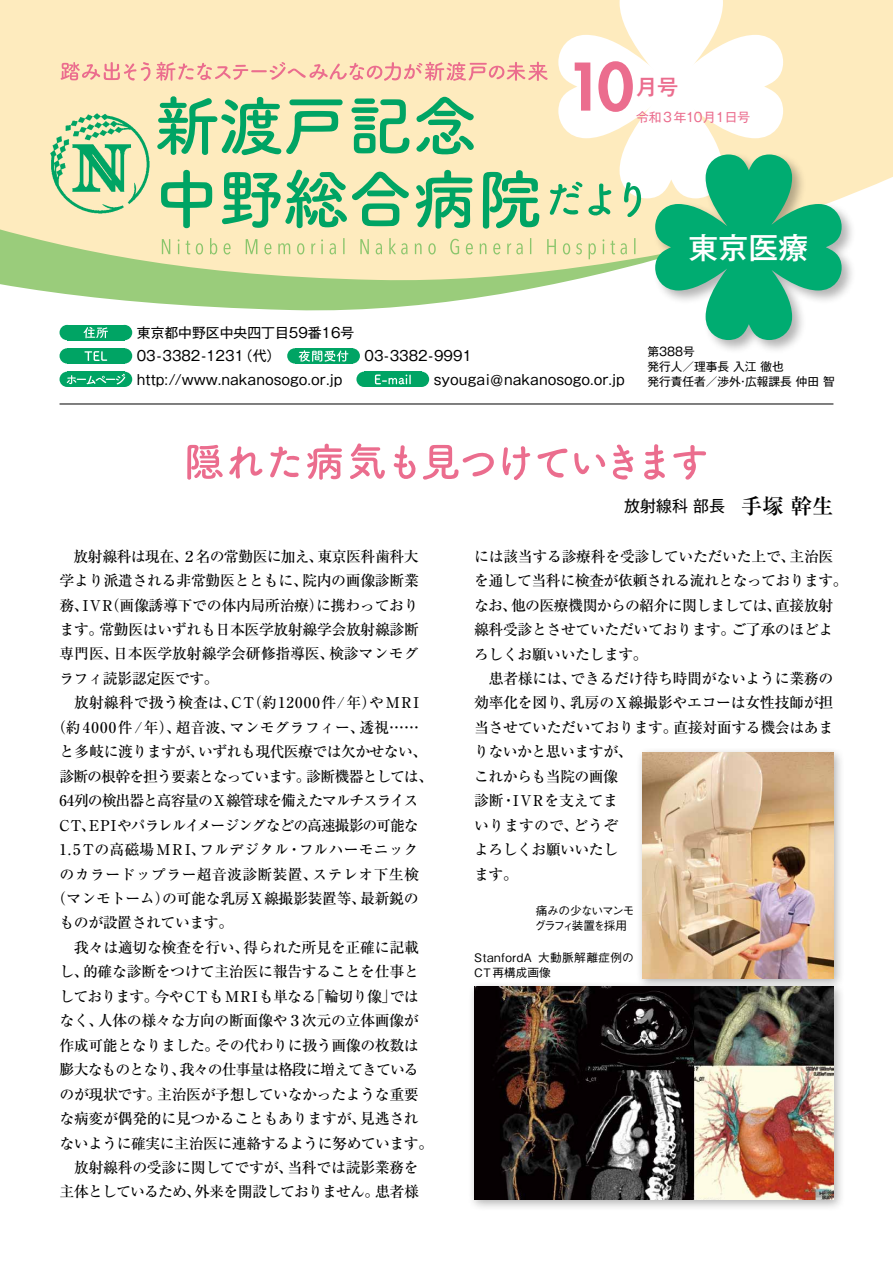
<style>
.page{position:relative;width:893px;height:1263px;background:#fff}
.page>*{position:absolute;margin:0;border:0;box-sizing:border-box;transform-origin:0 0}
.t1{font:800 63.75px "Futura";color:#eb6d8e}
.t2{font:500 29.7px "Gothic MB101 Pro";color:#fff}
.t3{font:500 21.3px "Gothic MB101 Pro";color:#eb6d8e}
.t4{font:15.9px "Gothic MB101 Pro";color:#000}
.t5{font:500 14.85px/24.5px "Ryumin Pro";letter-spacing:-.025em;color:#000}
.t6{font:500 14.85px "Ryumin Pro";letter-spacing:.01em;color:#000}
.t7{font:500 14.85px "Ryumin Pro";letter-spacing:.045em;color:#000}
.t8{font:500 14.85px "Ryumin Pro";letter-spacing:-.07em;color:#000}
.t9{font:500 14.85px "Ryumin Pro";letter-spacing:-.065em;color:#000}
.t10{font:500 14.85px "Ryumin Pro";letter-spacing:-.075em;color:#000}
.t11{font:500 14.85px "Ryumin Pro";letter-spacing:-.045em;color:#000}
.t12{font:500 14.85px "Ryumin Pro";letter-spacing:-.055em;color:#000}
.t13{font:500 14.85px "Ryumin Pro";letter-spacing:-.06em;color:#000}
.t14{font:500 14.85px "Ryumin Pro";letter-spacing:.025em;color:#000}
.t15{font:13.8px/23.4px "Gothic MB101 Pro";color:#000}
.t16{font:12.75px "Gothic MB101 Pro";color:#eb6d8e}
.t17{font:11.7px/14.9px "Gothic MB101 Pro";color:#000}
.t18{font:500 11.7px/14.9px "Gothic BBB Pro";letter-spacing:.03em;color:#000}
.t19{font:500 11.7px/14.9px "Gothic BBB Pro";letter-spacing:-.105em;color:#000}
.s1{font-family:"Ryumin Pro";font-weight:700;font-size:21.3px}
</style>
<div class="page">
<div style="left:0;top:0;width:893px;height:368px;background:#feebbe"></div>
<svg style="left:0;top:177px;width:893px;height:228px;fill:#fff"></svg>
<div style="left:60px;top:325px;width:15px;height:15px;background:#00a464;border-radius:50%"></div>
<div style="left:67px;top:348px;width:58px;height:16px;background:#00a464"></div>
<div style="left:60px;top:348px;width:15px;height:16px;background:#00a464;border-radius:50%"></div>
<div style="left:117px;top:348px;width:15px;height:16px;background:#00a464;border-radius:50%"></div>
<div style="left:295px;top:348px;width:57px;height:16px;background:#00a464"></div>
<div style="left:287px;top:348px;width:16px;height:16px;background:#00a464;border-radius:50%"></div>
<div style="left:345px;top:348px;width:15px;height:16px;background:#00a464;border-radius:50%"></div>
<div style="left:67px;top:372px;width:58px;height:15px;background:#00a464"></div>
<div style="left:60px;top:372px;width:15px;height:15px;background:#00a464;border-radius:50%"></div>
<div style="left:117px;top:372px;width:15px;height:15px;background:#00a464;border-radius:50%"></div>
<div style="left:364px;top:372px;width:57px;height:15px;background:#00a464"></div>
<div style="left:356px;top:372px;width:16px;height:15px;background:#00a464;border-radius:50%"></div>
<div style="left:414px;top:372px;width:15px;height:15px;background:#00a464;border-radius:50%"></div>
<hr style="left:60px;top:404px;width:773px;height:1px;background:#000">
<div style="left:652px;top:152px;width:204px;height:203px;background:#000;opacity:.3"></div>
<img style="left:47px;top:136px;width:14px;height:79px">
<svg style="left:187px;top:443px;width:519px;height:37px"></svg>
<div style="left:636px;top:747px;width:210px;height:243px;background:#000;opacity:.3"></div>
<img style="left:642px;top:753px;width:191px;height:225px">
<div style="left:468px;top:980px;width:378px;height:231px;background:#000;opacity:.3"></div>
<img style="left:474px;top:986px;width:359px;height:213px">
<svg style="left:61px;top:0;width:781px;height:340px"></svg>
<svg style="left:84px;top:351px;width:23px;height:10px"></svg>
<svg style="left:67px;top:374px;width:59px;height:11px"></svg>
<svg style="left:299px;top:350px;width:49px;height:12px"></svg>
<svg style="left:375px;top:374px;width:36px;height:10px"></svg>
<h1 class="t1" style="left:565px;top:44px;width:70px">10</h1>
<h3 class="t3" style="left:636px;top:69px;width:44px">月号</h3>
<p class="t16" style="left:636px;top:107px;width:115px">令和３年10月1日号</p>
<h2 class="t2" style="left:688px;top:223px;width:121px">東京医療</h2>
<p class="t15" style="left:137px;top:319px;width:219px">東京都中野区中央四丁目59番16号<br>03-3382-1231（代）　</p>
<p class="t15" style="left:365px;top:342px;width:109px">03-3382-9991</p>
<p class="t15" style="left:137px;top:366px;width:221px">http://www.nakanosogo.or.jp　</p>
<p class="t15" style="left:434px;top:366px;width:193px">syougai@nakanosogo.or.jp</p>
<p class="t17" style="left:647px;top:342px;width:189px">第388号<br>発行人／理事長 入江 徹也<br>発行責任者／渉外・広報課長 仲田 智</p>
<p class="t5" style="left:60px;top:543px;width:361px">　放射線科は現在、２名の常勤医に加え、東京医科歯科大</p>
<p class="t5" style="left:60px;top:567px;width:361px">学より派遣される非常勤医とともに、院内の画像診断業</p>
<p class="t5" style="left:60px;top:592px;width:361px">務、IVR（画像誘導下での体内局所治療）に携わっており</p>
<p class="t5" style="left:60px;top:616px;width:361px">ます。常勤医はいずれも日本医学放射線学会放射線診断</p>
<p class="t5" style="left:60px;top:641px;width:361px">専門医、日本医学放射線学会研修指導医、検診マンモグ</p>
<p class="t5" style="left:60px;top:665px;width:161px">ラフィ読影認定医です。</p>
<p class="t7" style="left:60px;top:691px;width:361px">　放射線科で扱う検査は、CT（約12000件/年）やMRI</p>
<p class="t6" style="left:51px;top:716px;width:369px">（約4000件/年）、超音波、マンモグラフィー、透視……</p>
<p class="t5" style="left:60px;top:738px;width:369px">と多岐に渡りますが、いずれも現代医療では欠かせない、</p>
<p class="t9" style="left:60px;top:764px;width:375px">診断の根幹を担う要素となっています。診断機器としては、</p>
<p class="t10" style="left:60px;top:789px;width:361px">64列の検出器と高容量のX線管球を備えたマルチスライス</p>
<p class="t8" style="left:60px;top:813px;width:361px">CT、EPIやパラレルイメージングなどの高速撮影の可能な</p>
<p class="t6" style="left:60px;top:838px;width:361px">1.5Tの高磁場MRI、フルデジタル・フルハーモニック</p>
<p class="t14" style="left:60px;top:862px;width:361px">のカラードップラー超音波診断装置、ステレオ下生検</p>
<p class="t5" style="left:51px;top:885px;width:369px">（マンモトーム）の可能な乳房X線撮影装置等、最新鋭の</p>
<p class="t5" style="left:60px;top:910px;width:175px">ものが設置されています。</p>
<p class="t5" style="left:60px;top:934px;width:361px">　我々は適切な検査を行い、得られた所見を正確に記載</p>
<p class="t5" style="left:60px;top:958px;width:361px">し、的確な診断をつけて主治医に報告することを仕事と</p>
<p class="t11" style="left:60px;top:984px;width:361px">しております。今やCTもMRIも単なる「輪切り像」では</p>
<p class="t5" style="left:60px;top:1007px;width:361px">なく、人体の様々な方向の断面像や３次元の立体画像が</p>
<p class="t5" style="left:60px;top:1032px;width:361px">作成可能となりました。その代わりに扱う画像の枚数は</p>
<p class="t12" style="left:60px;top:1058px;width:361px">膨大なものとなり、我々の仕事量は格段に増えてきている</p>
<p class="t5" style="left:60px;top:1081px;width:361px">のが現状です。主治医が予想していなかったような重要</p>
<p class="t5" style="left:60px;top:1105px;width:361px">な病変が偶発的に見つかることもありますが、見逃され</p>
<p class="t5" style="left:60px;top:1130px;width:375px">ないように確実に主治医に連絡するように努めています。</p>
<p class="t5" style="left:60px;top:1154px;width:361px">　放射線科の受診に関してですが、当科では読影業務を</p>
<p class="t13" style="left:60px;top:1180px;width:361px">主体としているため、外来を開設しておりません。患者様</p>
<p class="t4" style="left:624px;top:493px;width:211px">放射線科 部長　<span class="s1">手塚 幹生</span></p>
<p class="t5" style="left:474px;top:543px;width:375px">には該当する診療科を受診していただいた上で、主治医を通して当科に検査が依頼される流れとなっております。なお、他の医療機関からの紹介に関しましては、直接放射線科受診とさせていただいております。ご了承のほどよろしくお願いいたします。<br>　患者様には、できるだけ待ち時間がないように業務の効率化を図り、乳房のX線撮影やエコーは女性技師が担当させていただいております。直接対面する機会はあまりないかと思いますが、<br>これからも当院の画像<br>診断・IVRを支えてま<br>いりますので、どうぞ<br>よろしくお願いいたし<br>ます。</p>
<p class="t19" style="left:534px;top:902px;width:101px">痛みの少ないマンモグラフィ装置を採用</p>
<p class="t18" style="left:474px;top:948px;width:161px">StanfordA 大動脈解離症例の<br>CT再構成画像</p>
</div>
